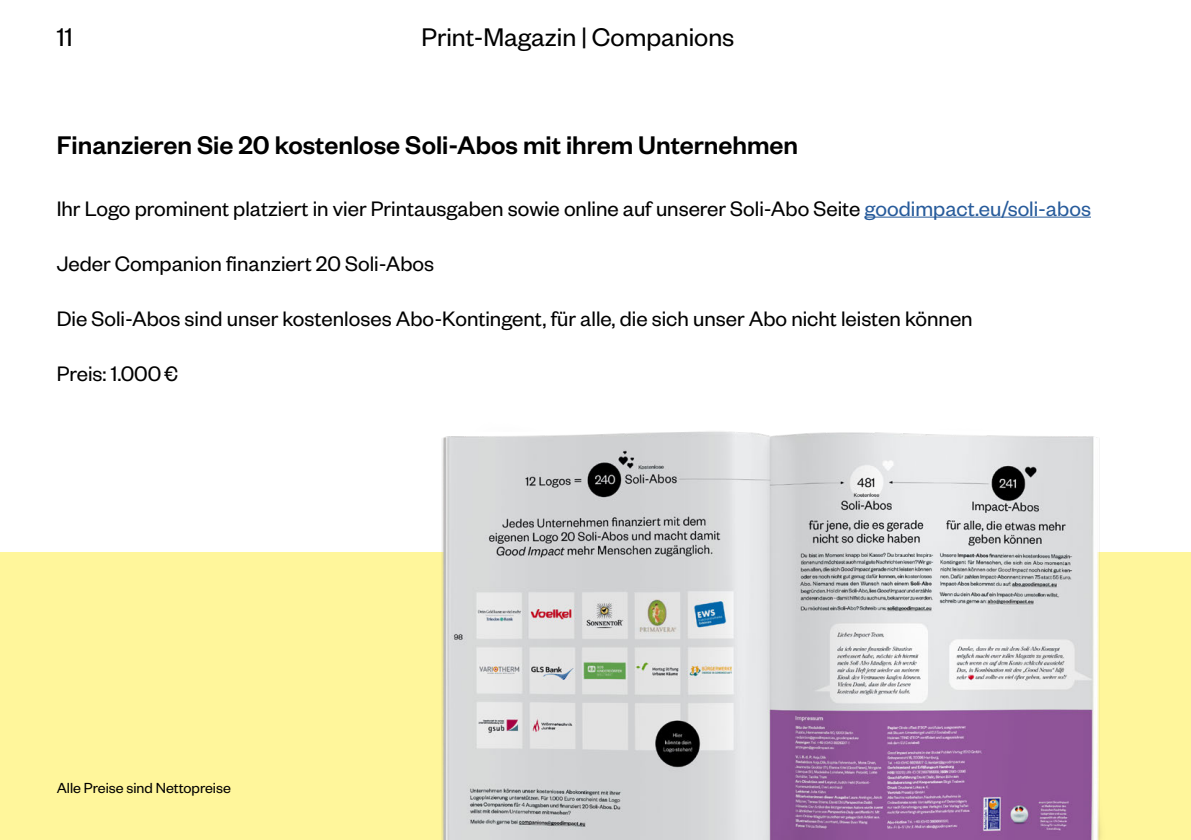
<style>
.page{position:relative;width:1191px;height:840px;background:#fff}
.page>*{position:absolute;margin:0;border:0;box-sizing:border-box;transform-origin:0 0}
.t1{font:500 28px "Founders Grotesk";color:#000}
.t2{font:28px "Founders Grotesk";color:#000}
.t3{font:23px "Founders Grotesk";color:#000}
.t4{font:16px "Founders Grotesk";color:#000}
.s1{color:#275b9b}
</style>
<div class="page">
<div style="left:0;top:552px;width:1191px;height:287px;background:#fff69b"></div>
<img style="left:441px;top:431px;width:660px;height:408px">
<hr style="left:864px;top:216px;width:227px;height:1px;background:#275b9b">
<p class="t2" style="left:57px;top:20px;width:18px">11</p>
<p class="t2" style="left:421px;top:20px;width:314px">Print-Magazin | Companions</p>
<p class="t1" style="left:57px;top:128px;width:743px">Finanzieren Sie 20 kostenlose Soli-Abos mit ihrem Unternehmen</p>
<p class="t3" style="left:57px;top:194px;width:1035px">Ihr Logo prominent platziert in vier Printausgaben sowie online auf unserer Soli-Abo Seite <span class="s1">goodimpact.eu/soli-abos</span></p>
<p class="t3" style="left:57px;top:249px;width:379px">Jeder Companion finanziert 20 Soli-Abos</p>
<p class="t3" style="left:57px;top:304px;width:917px">Die Soli-Abos sind unser kostenloses Abo-Kontingent, für alle, die sich unser Abo nicht leisten können</p>
<p class="t3" style="left:57px;top:359px;width:123px">Preis: 1.000€</p>
<p class="t4" style="left:57px;top:778px;width:176px">Alle Preise sind Nettopreise</p>
</div>
